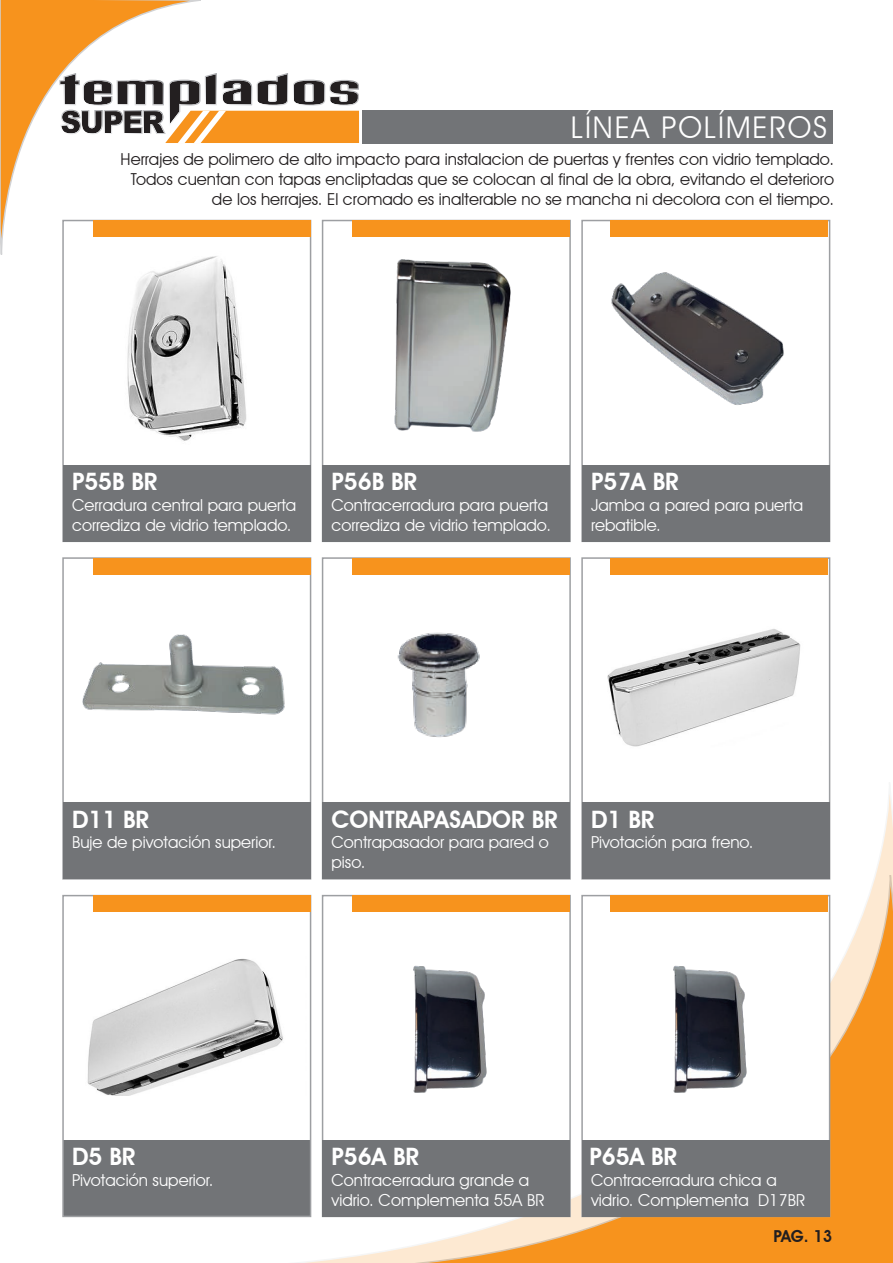
<style>
.page{position:relative;width:893px;height:1263px;background:#fff}
.page>*{position:absolute;margin:0;border:0;box-sizing:border-box;transform-origin:0 0}
.t1{font:30px "Avant Garde IT Cby BT";letter-spacing:.06em;color:#fff}
.t2{font:600 24px "Avant Garde IT Cby BT";color:#fff}
.t3{font:16.5px/19.8px "Avant Garde IT Cby BT";color:#fff}
.t4{font:16.5px/19.8px "Avant Garde IT Cby BT";color:#231f20;text-align:right}
.t5{font:600 16.5px "Avant Garde IT Cby BT";color:#231f20}
</style>
<div class="page">
<div style="left:63px;top:1140px;width:248px;height:76px;background:#727477"></div>
<div style="left:62px;top:895px;width:249px;height:322px;border:2px solid #9d9fa2"></div>
<div style="left:581px;top:557px;width:249px;height:323px;background:#fff;border:2px solid #9d9fa2"></div>
<div style="left:322px;top:220px;width:249px;height:322px;background:#fff;border:2px solid #9d9fa2"></div>
<div style="left:581px;top:220px;width:249px;height:322px;border:2px solid #9d9fa2"></div>
<div style="left:93px;top:220px;width:218px;height:17px;background:#f7931d"></div>
<div style="left:352px;top:220px;width:218px;height:17px;background:#f7931d"></div>
<div style="left:610px;top:220px;width:218px;height:17px;background:#f7931d"></div>
<div style="left:63px;top:465px;width:248px;height:76px;background:#727477"></div>
<div style="left:323px;top:465px;width:247px;height:76px;background:#727477"></div>
<div style="left:582px;top:465px;width:248px;height:76px;background:#727477"></div>
<svg style="left:258px;top:782px;width:635px;height:481px"></svg>
<svg style="left:225px;top:73px;width:134px;height:70px"></svg>
<svg style="left:0;top:0;width:225px;height:309px"></svg>
<div style="left:363px;top:110px;width:469px;height:33px;background:#727477"></div>
<div style="left:62px;top:557px;width:249px;height:323px;border:2px solid #9d9fa2"></div>
<div style="left:322px;top:557px;width:249px;height:323px;border:2px solid #9d9fa2"></div>
<div style="left:93px;top:558px;width:218px;height:16px;background:#f7931d"></div>
<div style="left:352px;top:558px;width:218px;height:16px;background:#f7931d"></div>
<div style="left:610px;top:558px;width:218px;height:16px;background:#f7931d"></div>
<div style="left:63px;top:802px;width:248px;height:77px;background:#727477"></div>
<div style="left:323px;top:802px;width:247px;height:77px;background:#727477"></div>
<div style="left:582px;top:802px;width:248px;height:77px;background:#727477"></div>
<div style="left:93px;top:896px;width:218px;height:16px;background:#f7931d"></div>
<img style="left:122px;top:247px;width:124px;height:194px">
<img style="left:394px;top:259px;width:117px;height:173px">
<img style="left:611px;top:272px;width:173px;height:133px">
<img style="left:82px;top:634px;width:203px;height:81px">
<img style="left:397px;top:632px;width:83px;height:105px">
<img style="left:607px;top:629px;width:194px;height:118px">
<div style="left:581px;top:895px;width:249px;height:322px;background:#fff;border:2px solid #9d9fa2"></div>
<div style="left:322px;top:895px;width:249px;height:322px;border:2px solid #9d9fa2"></div>
<div style="left:352px;top:896px;width:218px;height:16px;background:#f7931d"></div>
<div style="left:610px;top:896px;width:218px;height:16px;background:#f7931d"></div>
<div style="left:323px;top:1140px;width:247px;height:76px;background:#727477"></div>
<div style="left:582px;top:1140px;width:248px;height:76px;background:#727477"></div>
<img style="left:87px;top:956px;width:219px;height:139px">
<img style="left:388px;top:949px;width:112px;height:155px">
<img style="left:673px;top:965px;width:74px;height:128px">
<h1 class="t1" style="left:571px;top:109px;width:258px">LÍNEA POLÍMEROS</h1>
<p class="t4" style="left:121px;top:150px;width:715px">Herrajes de polimero de alto impacto para instalacion de puertas y frentes con vidrio templado.<br>Todos cuentan con tapas encliptadas que se colocan al final de la obra, evitando el deterioro de los herrajes. El cromado es inalterable no se mancha ni decolora con el tiempo.</p>
<h2 class="t2" style="left:72px;top:467px;width:87px">P55B BR</h2>
<p class="t3" style="left:72px;top:495px;width:226px">Cerradura central para puerta corrediza de vidrio templado.</p>
<h2 class="t2" style="left:332px;top:467px;width:87px">P56B BR</h2>
<p class="t3" style="left:332px;top:495px;width:221px">Contracerradura para puerta corrediza de vidrio templado.</p>
<h2 class="t2" style="left:591px;top:467px;width:89px">P57A BR</h2>
<p class="t3" style="left:591px;top:495px;width:214px">Jamba a pared para puerta rebatible.</p>
<h2 class="t2" style="left:72px;top:805px;width:79px">D11 BR</h2>
<p class="t3" style="left:72px;top:832px;width:205px">Buje de pivotación superior.</p>
<h2 class="t2" style="left:332px;top:805px;width:228px">CONTRAPASADOR BR</h2>
<p class="t3" style="left:332px;top:832px;width:219px">Contrapasador para pared o piso.</p>
<h2 class="t2" style="left:591px;top:805px;width:65px">D1 BR</h2>
<p class="t3" style="left:591px;top:832px;width:164px">Pivotación para freno.</p>
<h2 class="t2" style="left:72px;top:1142px;width:65px">D5 BR</h2>
<p class="t3" style="left:72px;top:1170px;width:143px">Pivotación superior.</p>
<h2 class="t2" style="left:332px;top:1142px;width:89px">P56A BR</h2>
<h2 class="t2" style="left:590px;top:1142px;width:89px">P65A BR</h2>
<p class="t3" style="left:591px;top:1170px;width:216px">Contracerradura chica a vidrio. Complementa D17BR</p>
<p class="t3" style="left:332px;top:1170px;width:215px">Contracerradura grande a vidrio. Complementa 55A BR</p>
<p class="t5" style="left:773px;top:1226px;width:61px">PAG. 13</p>
</div>
